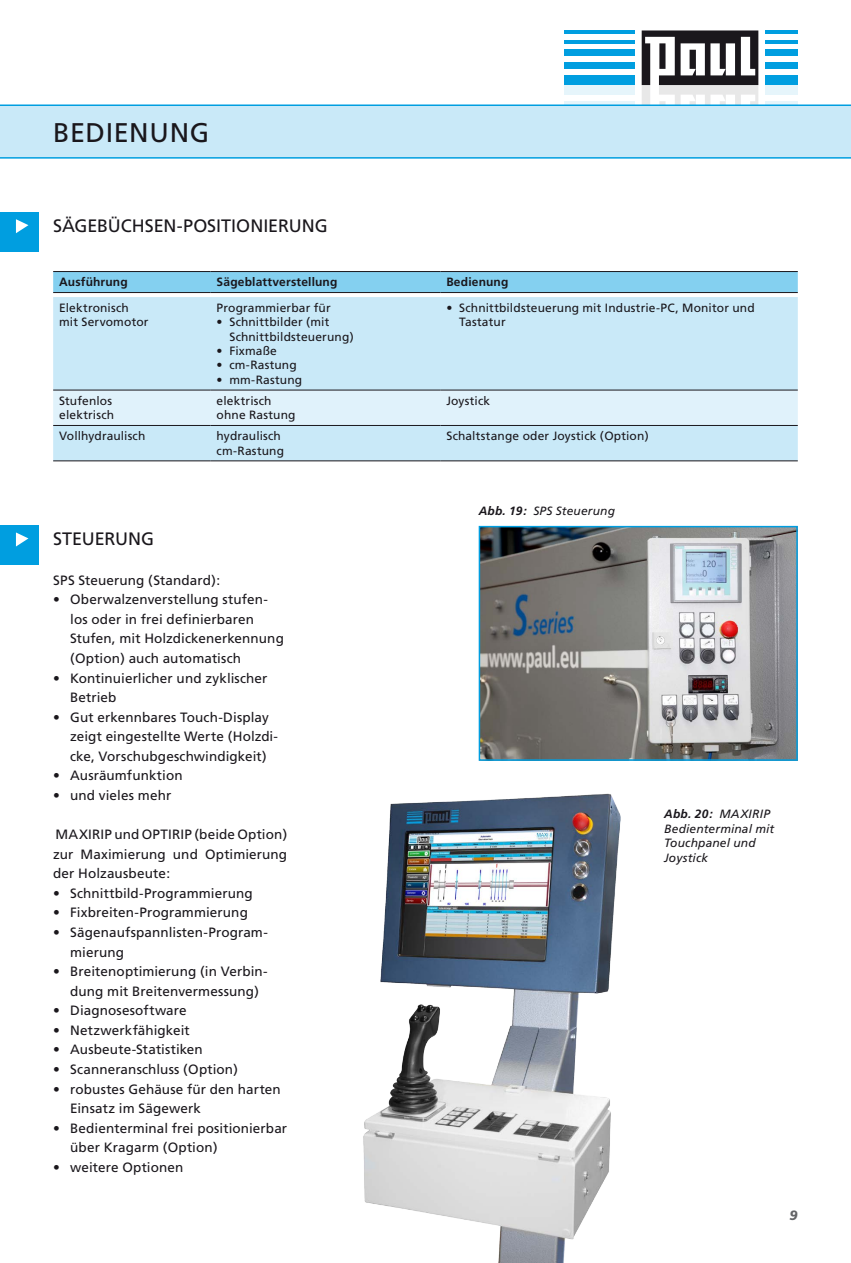
<style>
.page{position:relative;width:851px;height:1263px;background:#fff}
.page>*{position:absolute;margin:0;border:0;box-sizing:border-box;transform-origin:0 0}
.t1{font:27px "Frutiger";letter-spacing:.025em;color:#1a171c}
.t2{font:18px "Frutiger";letter-spacing:-.005em;color:#1a171c}
.t3{font:13.5px/19.6px "Frutiger";letter-spacing:.005em;color:#1a171c}
.t4{font:italic 900 13.5px "Frutiger";color:#646567}
.t5{font:12px/14.4px "Frutiger";letter-spacing:.01em;color:#1a171c}
.t6{font:italic 12px/14.4px "Frutiger";letter-spacing:.015em;color:#1a171c}
.t7{font:700 12px "Frutiger";letter-spacing:.015em;color:#1a171c}
.s1{font-weight:700}
</style>
<div class="page">
<div style="left:563px;top:85px;width:71px;height:10px;background:#e6f5fb"></div>
<div style="left:765px;top:85px;width:32px;height:10px;background:#e6f5fb"></div>
<div style="left:563px;top:101px;width:71px;height:7px;background:#e6f5fb"></div>
<div style="left:765px;top:101px;width:32px;height:7px;background:#e6f5fb"></div>
<div style="left:53px;top:272px;width:744px;height:20px;background:#84d0f0"></div>
<div style="left:53px;top:297px;width:744px;height:164px;background:#c9e9f8"></div>
<div style="left:53px;top:391px;width:744px;height:34px;background:#e0f2fb"></div>
<hr style="left:53px;top:271px;width:157px;height:1px;background:#1a171c">
<hr style="left:210px;top:271px;width:230px;height:1px;background:#1a171c">
<hr style="left:440px;top:271px;width:357px;height:1px;background:#1a171c">
<hr style="left:53px;top:292px;width:157px;height:1px;background:#1a171c">
<hr style="left:210px;top:292px;width:230px;height:1px;background:#1a171c">
<hr style="left:440px;top:292px;width:357px;height:1px;background:#1a171c">
<hr style="left:53px;top:390px;width:157px;height:1px;background:#1a171c">
<hr style="left:210px;top:390px;width:230px;height:1px;background:#1a171c">
<hr style="left:440px;top:390px;width:357px;height:1px;background:#1a171c">
<hr style="left:53px;top:425px;width:157px;height:1px;background:#1a171c">
<hr style="left:210px;top:425px;width:230px;height:1px;background:#1a171c">
<hr style="left:440px;top:425px;width:357px;height:1px;background:#1a171c">
<hr style="left:53px;top:461px;width:157px;height:1px;background:#1a171c">
<hr style="left:210px;top:461px;width:230px;height:1px;background:#1a171c">
<hr style="left:440px;top:461px;width:357px;height:1px;background:#1a171c">
<img style="left:481px;top:529px;width:313px;height:229px">
<div style="left:478px;top:526px;width:319px;height:235px;border:2px solid #009ee0"></div>
<img style="left:363px;top:793px;width:258px;height:470px">
<div style="left:0;top:105px;width:850px;height:53px;background:#c9e9f8"></div>
<div style="left:563px;top:75px;width:71px;height:10px;background:#009ee0"></div>
<svg style="left:641px;top:30px;width:117px;height:74px"></svg>
<div style="left:765px;top:75px;width:32px;height:10px;background:#009ee0"></div>
<div style="left:563px;top:62px;width:71px;height:7px;background:#009ee0"></div>
<div style="left:765px;top:62px;width:32px;height:7px;background:#009ee0"></div>
<div style="left:563px;top:50px;width:71px;height:6px;background:#009ee0"></div>
<div style="left:765px;top:50px;width:32px;height:6px;background:#009ee0"></div>
<hr style="left:563px;top:40px;width:71px;height:3px;background:#009ee0">
<hr style="left:765px;top:40px;width:32px;height:3px;background:#009ee0">
<hr style="left:563px;top:30px;width:71px;height:4px;background:#009ee0">
<hr style="left:765px;top:30px;width:32px;height:4px;background:#009ee0">
<hr style="left:0;top:104px;width:850px;height:2px;background:#009ee0">
<hr style="left:0;top:157px;width:850px;height:2px;background:#009ee0">
<div style="left:0;top:213px;width:38px;height:39px;background:#009ee0"></div>
<svg style="left:16px;top:219px;width:12px;height:14px"></svg>
<div style="left:0;top:526px;width:38px;height:39px;background:#009ee0"></div>
<svg style="left:16px;top:532px;width:12px;height:14px"></svg>
<h1 class="t1" style="left:53px;top:116px;width:158px">BEDIENUNG</h1>
<h2 class="t2" style="left:53px;top:215px;width:276px">SÄGEBÜCHSEN-POSITIONIERUNG</h2>
<p class="t7" style="left:59px;top:275px;width:70px">Ausführung</p>
<p class="t7" style="left:216px;top:275px;width:122px">Sägeblattverstellung</p>
<p class="t7" style="left:446px;top:275px;width:64px">Bedienung</p>
<p class="t5" style="left:59px;top:301px;width:91px">Elektronisch mit Servomotor</p>
<p class="t5" style="left:216px;top:301px;width:116px">Programmierbar für</p>
<p class="t5" style="left:459px;top:301px;width:297px;text-indent:-13px">• Schnittbildsteuerung mit Industrie-PC, Monitor und<br>Tastatur</p>
<p class="t5" style="left:229px;top:315px;width:126px;text-indent:-13px">• Schnittbilder (mit<br>Schnittbildsteuerung)</p>
<p class="t5" style="left:216px;top:344px;width:62px">• Fixmaße</p>
<p class="t5" style="left:216px;top:358px;width:82px">• cm-Rastung</p>
<p class="t5" style="left:216px;top:373px;width:87px">• mm-Rastung</p>
<p class="t5" style="left:59px;top:394px;width:56px">Stufenlos elektrisch</p>
<p class="t5" style="left:216px;top:394px;width:80px">elektrisch ohne Rastung</p>
<p class="t5" style="left:446px;top:394px;width:45px">Joystick</p>
<p class="t5" style="left:59px;top:429px;width:88px">Vollhydraulisch</p>
<p class="t5" style="left:216px;top:429px;width:69px">hydraulisch cm-Rastung</p>
<p class="t5" style="left:446px;top:429px;width:204px">Schaltstange oder Joystick (Option)</p>
<h2 class="t2" style="left:53px;top:529px;width:102px">STEUERUNG</h2>
<p class="t3" style="left:53px;top:570px;width:168px">SPS Steuerung (Standard):</p>
<p class="t3" style="left:70px;top:590px;width:215px;text-indent:-17px">• Oberwalzenverstellung stufen&shy;los oder in frei definierbaren<br>Stufen, mit Holzdickenerkennung (Option) auch automatisch</p>
<p class="t3" style="left:70px;top:668px;width:199px;text-indent:-17px">• Kontinuierlicher und zyklischer<br>Betrieb</p>
<p class="t3" style="left:70px;top:707px;width:209px;text-indent:-17px">• Gut erkennbares Touch-Display zeigt eingestellte Werte (Holzdi&shy;cke, Vorschubgeschwindigkeit)</p>
<p class="t3" style="left:53px;top:766px;width:131px">• Ausräumfunktion</p>
<p class="t3" style="left:53px;top:785px;width:120px">• und vieles mehr</p>
<p class="t3" style="left:53px;top:825px;width:235px;text-align:justify">MAXIRIP und OPTIRIP (beide Option) zur Maximierung und Optimierung der Holzausbeute:</p>
<p class="t3" style="left:53px;top:883px;width:201px">• Schnittbild-Programmierung</p>
<p class="t3" style="left:53px;top:903px;width:196px">• Fixbreiten-Programmierung</p>
<p class="t3" style="left:70px;top:922px;width:199px;text-indent:-17px">• Sägenaufspannlisten-Program&shy;mierung</p>
<p class="t3" style="left:70px;top:962px;width:199px;text-indent:-17px">• Breitenoptimierung (in Verbin&shy;dung mit Breitenvermessung)</p>
<p class="t3" style="left:53px;top:1001px;width:135px">• Diagnosesoftware</p>
<p class="t3" style="left:53px;top:1020px;width:138px">• Netzwerkfähigkeit</p>
<p class="t3" style="left:53px;top:1040px;width:151px">• Ausbeute-Statistiken</p>
<p class="t3" style="left:53px;top:1059px;width:186px">• Scanneranschluss (Option)</p>
<p class="t3" style="left:70px;top:1079px;width:212px;text-indent:-17px">• robustes Gehäuse für den harten<br>Einsatz im Sägewerk</p>
<p class="t3" style="left:70px;top:1118px;width:218px;text-indent:-17px">• Bedienterminal frei positionierbar über Kragarm (Option)</p>
<p class="t3" style="left:53px;top:1157px;width:132px">• weitere Optionen</p>
<p class="t6" style="left:478px;top:504px;width:138px"><span class="s1">Abb. 19:</span> SPS Steuerung</p>
<p class="t6" style="left:664px;top:807px;width:112px"><span class="s1">Abb. 20:</span> MAXIRIP<br>Bedienterminal mit<br>Touchpanel und<br>Joystick</p>
<p class="t4" style="left:789px;top:1208px;width:10px">9</p>
</div>
